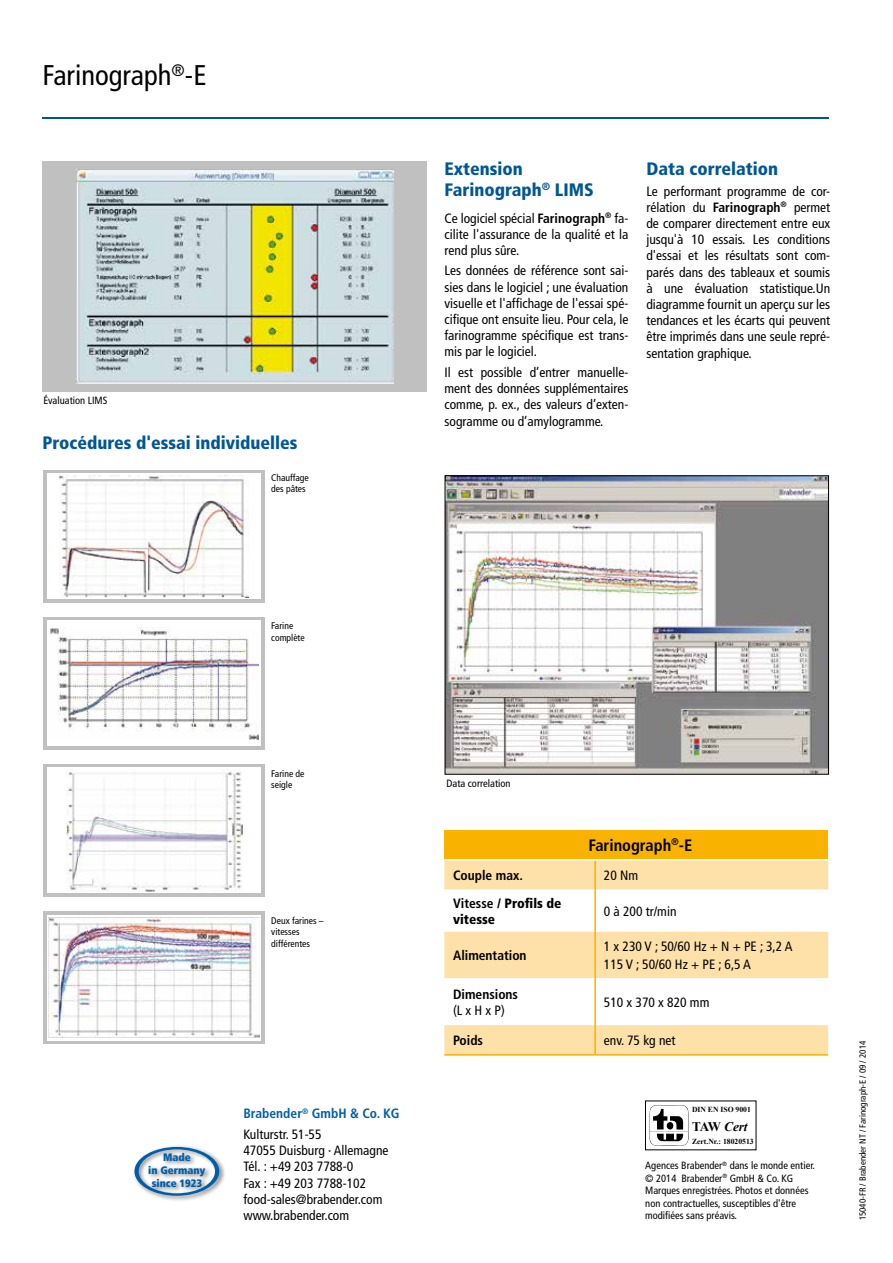
<style>
.page{position:relative;width:893px;height:1263px;background:#fff}
.page>*{position:absolute;margin:0;border:0;box-sizing:border-box;transform-origin:0 0}
.t1{font:condensed 28.5px "Frutiger LT Std";color:#000}
.t2{font:900 condensed 18px/20.7px "Frutiger LT Std";color:#005794}
.t3{font:700 condensed 16.5px "Frutiger LT Std";color:#000}
.t4{font:condensed 13.5px/16.2px "Frutiger LT Std";color:#000;text-align:justify}
.t5{font:700 condensed 13.5px "Frutiger LT Std";color:#000}
.t6{font:700 condensed 13.5px/20.4px "Frutiger LT Std";color:#005ea8}
.t7{font:900 condensed 13.5px/16.2px "Frutiger LT Std";color:#000}
.t8{font:italic 700 13.2px "Times New Roman";color:#000}
.t9{font:900 condensed 10.8px/12.9px "Frutiger LT Std";color:#005ea8;text-align:center}
.t10{font:condensed 10.5px/12.6px "Frutiger LT Std";color:#000}
.t11{font:condensed 9.6px/11.6px "Frutiger LT Std";color:#000}
.t12{font:condensed 9px "Frutiger LT Std";color:#000}
.t13{font:700 7.65px "Times New Roman";color:#000}
.s1{font-weight:700}
.s2{font-weight:400;color:#000}
.s3{font-style:normal}
</style>
<div class="page">
<hr style="left:43px;top:117px;width:786px;height:2px;background:#005794">
<div style="left:444px;top:830px;width:384px;height:30px;background:#f9b200"></div>
<div style="left:444px;top:860px;width:384px;height:194px;background:#fee0a9"></div>
<svg style="left:444px;top:889px;width:384px;height:136px"></svg>
<hr style="left:594px;top:860px;width:2px;height:29px;background:#f9b200">
<hr style="left:594px;top:889px;width:2px;height:42px;background:#f9b200">
<hr style="left:594px;top:931px;width:2px;height:47px;background:#f9b200">
<hr style="left:594px;top:978px;width:2px;height:47px;background:#f9b200">
<hr style="left:594px;top:1025px;width:2px;height:29px;background:#f9b200">
<hr style="left:444px;top:1054px;width:151px;height:2px;background:#f9b200">
<hr style="left:595px;top:1054px;width:233px;height:2px;background:#f9b200">
<hr style="left:444px;top:859px;width:151px;height:1px;background:#fff">
<hr style="left:595px;top:859px;width:233px;height:1px;background:#fff">
<img style="left:447px;top:478px;width:380px;height:294px">
<div style="left:445px;top:476px;width:384px;height:298px;border:1px solid #000"></div>
<div style="left:43px;top:162px;width:384px;height:230px;background:#c1c0c0"></div>
<img style="left:77px;top:170px;width:316px;height:214px">
<div style="left:132px;top:1144px;width:94px;height:59px;background:#000;opacity:.5"></div>
<svg style="left:134px;top:1147px;width:85px;height:49px"></svg>
<div style="left:43px;top:470px;width:222px;height:132px;background:#c1c0c0"></div>
<div style="left:43px;top:617px;width:222px;height:133px;background:#c1c0c0"></div>
<svg style="left:43px;top:911px;width:222px;height:133px;background:#c8c7c7"></svg>
<svg style="left:43px;top:764px;width:222px;height:133px;background:#c8c7c7"></svg>
<svg style="left:47px;top:473px;width:213px;height:126px;background:#f3f2f2"></svg>
<svg style="left:47px;top:620px;width:213px;height:126px;background:#edecec"></svg>
<svg style="left:48px;top:768px;width:213px;height:125px"></svg>
<img style="left:48px;top:915px;width:213px;height:125px">
<svg style="left:649px;top:1105px;width:40px;height:41px"></svg>
<h1 class="t1" style="left:43px;top:59px;width:165px">Farinograph<sup>®</sup>-E</h1>
<p class="t10" style="left:43px;top:394px;width:65px">Évaluation LIMS</p>
<h2 class="t2" style="left:43px;top:433px;width:257px">Procédures d'essai individuelles</h2>
<p class="t11" style="left:271px;top:471px;width:39px">Chauffage des pâtes</p>
<h2 class="t2" style="left:445px;top:158px;width:151px">Extension<br>Farinograph<sup>®</sup> LIMS</h2>
<p class="t4" style="left:445px;top:210px;width:185px">Ce logiciel spécial <span class="s1">Farinograph</span><sup>®</sup> fa&shy;cilite l'assurance de la qualité et la rend plus sûre.</p>
<p class="t4" style="left:445px;top:263px;width:185px">Les données de référence sont sai&shy;sies dans le logiciel ; une évaluation visuelle et l'affichage de l'essai spé&shy;cifique ont ensuite lieu. Pour cela, le farinogramme spécifique est trans&shy;mis par le logiciel.</p>
<p class="t4" style="left:445px;top:364px;width:185px">Il est possible d’entrer manuelle&shy;ment des données supplémentaires comme, p. ex., des valeurs d’exten&shy;sogramme ou d’amylogramme.</p>
<h2 class="t2" style="left:646px;top:158px;width:133px">Data correlation</h2>
<p class="t4" style="left:646px;top:183px;width:185px">Le performant programme de cor&shy;rélation du <span class="s1">Farinograph</span><sup>®</sup> permet de comparer directement entre eux jusqu'à 10 essais. Les conditions d'essai et les résultats sont com&shy;parés dans des tableaux et soumis à une évaluation statistique.Un diagramme fournit un aperçu sur les tendances et les écarts qui peuvent être imprimés dans une seule repré&shy;sentation graphique.</p>
<p class="t11" style="left:271px;top:620px;width:35px">Farine complète</p>
<p class="t11" style="left:271px;top:767px;width:35px">Farine de seigle</p>
<p class="t11" style="left:271px;top:914px;width:54px">Deux farines – vitesses différentes</p>
<p class="t9" style="left:148px;top:1151px;width:59px">Made<br>in Germany since 1923</p>
<p class="t6" style="left:243px;top:1103px;width:158px">Brabender<sup>®</sup> GmbH &amp; Co. KG<br><span class="s2">Kulturstr. 51-55</span></p>
<p class="t4" style="left:243px;top:1142px;width:147px;text-align:left">47055 Duisburg · Allemagne<br>Tél. : +49 203 7788-0<br>Fax : +49 203 7788-102 food-sales@brabender.com www.brabender.com</p>
<p class="t10" style="left:446px;top:777px;width:66px">Data correlation</p>
<p class="t3" style="left:589px;top:835px;width:105px">Farinograph<sup>®</sup>-E</p>
<p class="t5" style="left:453px;top:867px;width:71px">Couple max.</p>
<p class="t4" style="left:604px;top:867px;width:36px">20 Nm</p>
<p class="t7" style="left:453px;top:895px;width:110px"><span class="s1">Vitesse</span> / Profils de vitesse</p>
<p class="t4" style="left:604px;top:903px;width:74px">0 à 200 tr/min</p>
<p class="t5" style="left:453px;top:947px;width:75px">Alimentation</p>
<p class="t4" style="left:604px;top:937px;width:190px;line-height:18.3px">1 x 230 V ; 50/60 Hz + N + PE ; 3,2 A<br>115 V ; 50/60 Hz + PE ; 6,5 A</p>
<p class="t5" style="left:453px;top:986px;width:67px">Dimensions</p>
<p class="t4" style="left:453px;top:1002px;width:53px">(L x H x P)</p>
<p class="t4" style="left:604px;top:994px;width:107px">510 x 370 x 820 mm</p>
<p class="t5" style="left:453px;top:1032px;width:32px">Poids</p>
<p class="t4" style="left:604px;top:1032px;width:73px">env. 75 kg net</p>
<p class="t13" style="left:692px;top:1104px;width:60px">DIN EN ISO 9001</p>
<p class="t8" style="left:692px;top:1117px;width:57px"><span class="s3">TAW</span> Cert</p>
<p class="t13" style="left:692px;top:1136px;width:63px">Zert.Nr.: 18020513</p>
<p class="t10" style="left:645px;top:1159px;width:171px">Agences Brabender<sup>®</sup> dans le monde entier. © 2014 Brabender<sup>®</sup> GmbH &amp; Co. KG Marques enregistrées. Photos et données non contractuelles, susceptibles d'être modifiées sans préavis.</p>
<p class="t12" style="left:857px;top:1220px;width:181px;rotate:-90deg">15040-FR / Brabender NT / Farinograph-E / 09 / 2014</p>
</div>
